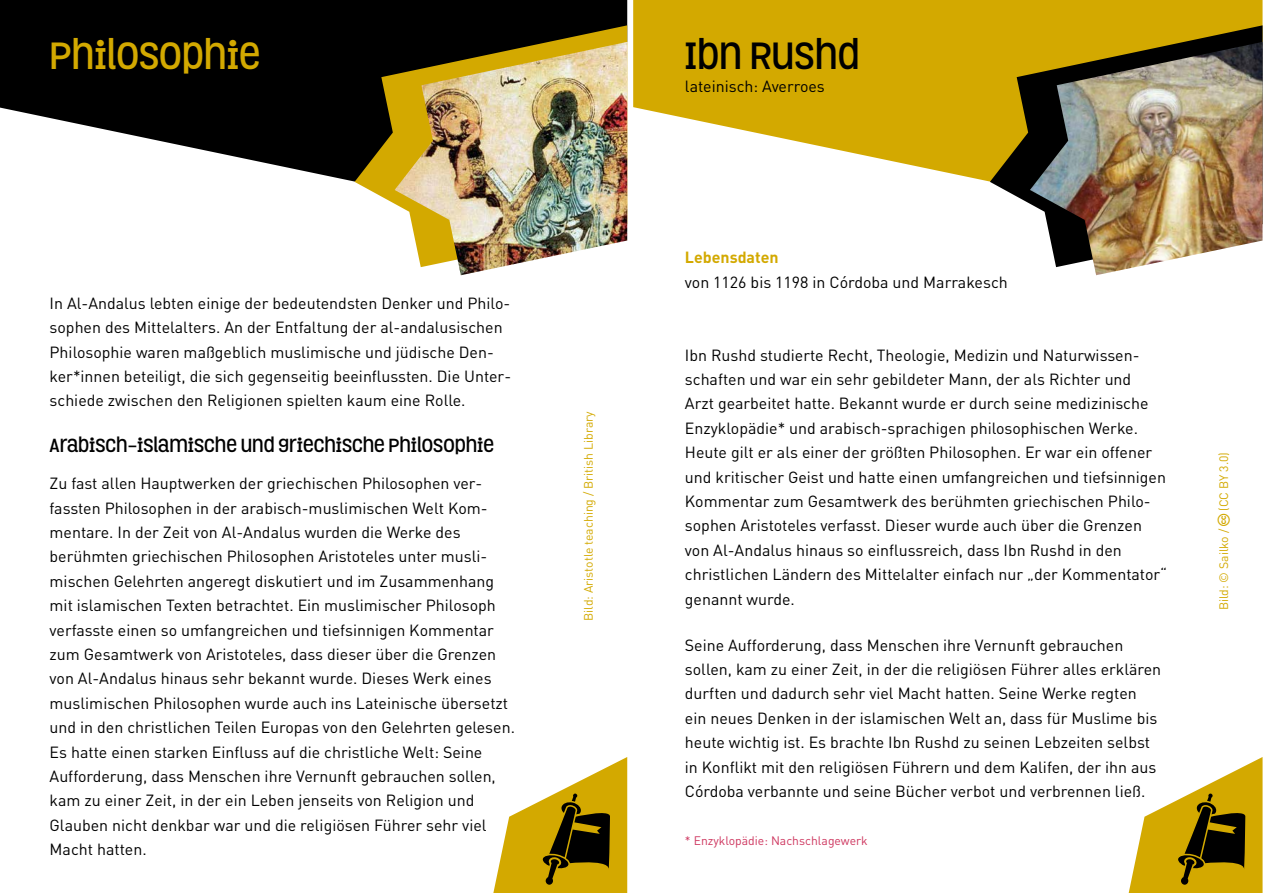
<style>
.page{position:relative;width:1263px;height:893px;background:#fff}
.page>*{position:absolute;margin:0;border:0;box-sizing:border-box;transform-origin:0 0}
.t1{font:700 36.6px "Grota";color:#d3a900}
.t2{font:700 36.6px "Grota";color:#000}
.t3{font:700 18.3px "Grota";color:#000}
.t4{font:16.05px/24.5px "DINOT";color:#000}
.t5{font:700 16.05px "DINOT";color:#d3a900}
.t6{font:12.15px "DINOT";letter-spacing:-.005em;color:#d3a900}
.t7{font:12.15px "DINOT";color:#ce365f}
</style>
<div class="page">
<svg style="left:633px;top:0;width:629px;height:182px;fill:#d3a900"></svg>
<svg style="left:990px;top:25px;width:272px;height:179px;background:#a5860a"></svg>
<img style="left:1030px;top:42px;width:232px;height:233px">
<svg style="left:1129px;top:757px;width:133px;height:136px"></svg>
<svg style="left:0;top:0;width:627px;height:182px;fill:#000"></svg>
<svg style="left:355px;top:25px;width:272px;height:179px;background:#3a300a"></svg>
<img style="left:395px;top:42px;width:232px;height:233px">
<svg style="left:493px;top:757px;width:134px;height:136px"></svg>
<h1 class="t1" style="left:50px;top:28px;width:212px">PHILOSOPHIE</h1>
<p class="t4" style="left:50px;top:290px;width:463px">In Al-Andalus lebten einige der bedeutendsten Denker und Philo&shy;sophen des Mittelalters. An der Entfaltung der al-andalusischen Philosophie waren maßgeblich muslimische und jüdische Den&shy;ker*innen beteiligt, die sich gegenseitig beeinflussten. Die Unter&shy;schiede zwischen den Religionen spielten kaum eine Rolle.</p>
<p class="t3" style="left:50px;top:432px;width:446px">ARABISCH-ISLAMISCHE UND GRIECHISCHE PHILOSOPHIE</p>
<p class="t4" style="left:50px;top:470px;width:467px">Zu fast allen Hauptwerken der griechischen Philosophen ver&shy;fassten Philosophen in der arabisch-muslimischen Welt Kom&shy;mentare. In der Zeit von Al-Andalus wurden die Werke des berühmten griechischen Philosophen Aristoteles unter musli&shy;mischen Gelehrten angeregt diskutiert und im Zusammenhang mit islamischen Texten betrachtet. Ein muslimischer Philosoph verfasste einen so umfangreichen und tiefsinnigen Kommentar zum Gesamtwerk von Aristoteles, dass dieser über die Grenzen von Al-Andalus hinaus sehr bekannt wurde. Dieses Werk eines muslimischen Philosophen wurde auch ins Lateinische übersetzt und in den christlichen Teilen Europas von den Gelehrten gelesen.<br>Es hatte einen starken Einfluss auf die christliche Welt: Seine Aufforderung, dass Menschen ihre Vernunft gebrauchen sollen, kam zu einer Zeit, in der ein Leben jenseits von Religion und Glauben nicht denkbar war und die religiösen Führer sehr viel Macht hatten.</p>
<p class="t6" style="left:580px;top:621px;width:211px;rotate:-90deg">Bild: Aristotle teaching / British Library</p>
<h1 class="t2" style="left:685px;top:28px;width:176px">IBN RUSHD</h1>
<p class="t4" style="left:685px;top:73px;width:141px">lateinisch: Averroes</p>
<p class="t5" style="left:685px;top:247px;width:95px">Lebensdaten</p>
<p class="t4" style="left:685px;top:269px;width:324px">von 1126 bis 1198 in Córdoba und Marrakesch</p>
<p class="t4" style="left:685px;top:342px;width:484px">Ibn Rushd studierte Recht, Theologie, Medizin und Naturwissen&shy;schaften und war ein sehr gebildeter Mann, der als Richter und<br>Arzt gearbeitet hatte. Bekannt wurde er durch seine medizinische Enzyklopädie* und arabisch-sprachigen philosophischen Werke.<br>Heute gilt er als einer der größten Philosophen. Er war ein offener und kritischer Geist und hatte einen umfangreichen und tiefsinnigen Kommentar zum Gesamtwerk des berühmten griechischen Philo&shy;sophen Aristoteles verfasst. Dieser wurde auch über die Grenzen von Al-Andalus hinaus so einflussreich, dass Ibn Rushd in den christlichen Ländern des Mittelalter einfach nur „der Kommentator“ genannt wurde.</p>
<p class="t4" style="left:685px;top:632px;width:478px">Seine Aufforderung, dass Menschen ihre Vernunft gebrauchen sollen, kam zu einer Zeit, in der die religiösen Führer alles erklären durften und dadurch sehr viel Macht hatten. Seine Werke regten ein neues Denken in der islamischen Welt an, dass für Muslime bis heute wichtig ist. Es brachte Ibn Rushd zu seinen Lebzeiten selbst in Konflikt mit den religiösen Führern und dem Kalifen, der ihn aus Córdoba verbannte und seine Bücher verbot und verbrennen ließ.</p>
<p class="t7" style="left:685px;top:833px;width:184px">* Enzyklopädie: Nachschlagewerk</p>
<p class="t6" style="left:1215px;top:511px;width:60px;rotate:-90deg">(CC BY 3.0)</p>
<p class="t6" style="left:1215px;top:610px;width:83px;rotate:-90deg">Bild: © Sailko /</p>
</div>
